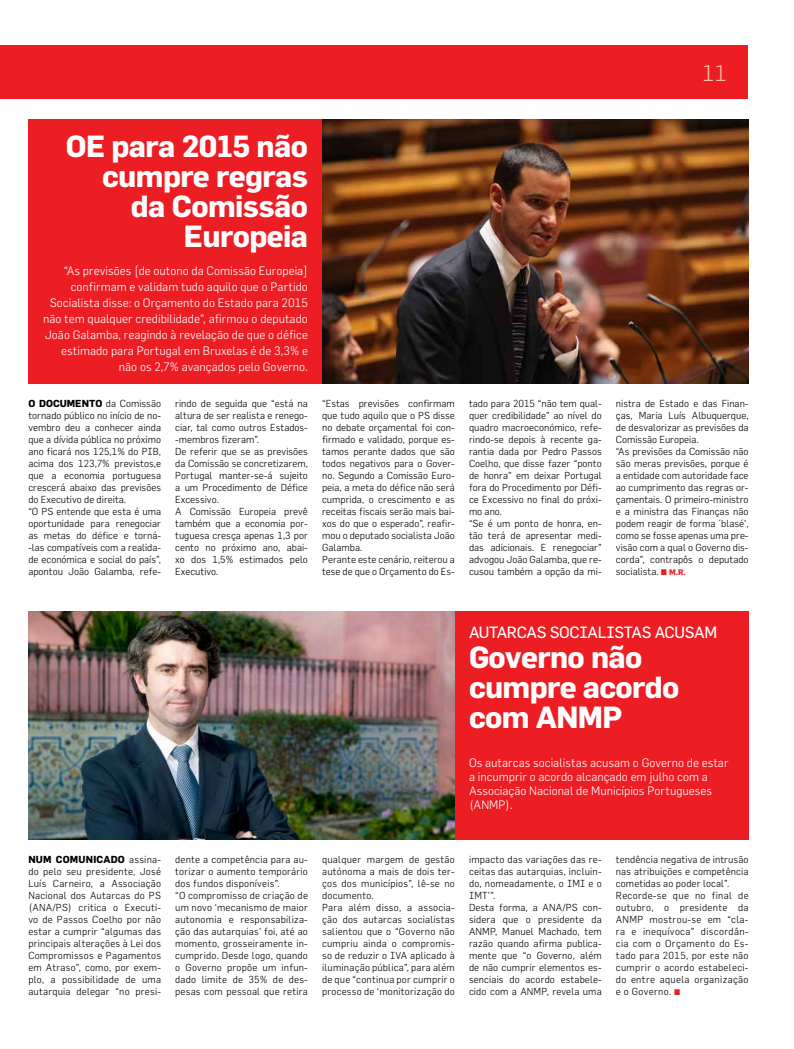
<style>
.page{position:relative;width:794px;height:1049px;background:#fff}
.page>*{position:absolute;margin:0;border:0;box-sizing:border-box;transform-origin:0 0}
.t1{font:700 30px/30px "Flama";letter-spacing:-.02em;color:#fff;text-align:right}
.t2{font:300 22px "Flama";color:#fbbea7}
.t3{font:16px "Flama";color:#fff}
.t4{font:300 12px/16px "Flama";color:#fff;text-align:right}
.t5{font:300 10px/12px "Flama";color:#000}
.t6{font:300 10px/12px "Flama";letter-spacing:.02em;color:#000}
.t7{font:300 10px/12px "Flama";letter-spacing:.03em;color:#000}
.t8{font:700 10px "Flama";letter-spacing:.02em;color:#000}
.s1{font-weight:700}
.s2{font-weight:700;font-size:8px;color:#ed1d24}
</style>
<div class="page">
<div style="left:0;top:45px;width:748px;height:54px;background:#ed1d24"></div>
<div style="left:28px;top:119px;width:294px;height:264px;background:#ed1d24"></div>
<img style="left:322px;top:119px;width:426px;height:264px">
<div style="left:455px;top:611px;width:293px;height:228px;background:#ed1d24"></div>
<img style="left:28px;top:611px;width:427px;height:228px">
<h2 class="t2" style="left:702px;top:60px;width:26px">11</h2>
<h1 class="t1" style="left:66px;top:131px;width:243px">OE para 2015 não cumpre regras da Comissão<br>Europeia</h1>
<p class="t4" style="left:43px;top:263px;width:266px">“As previsões [de outono da Comissão Europeia] confirmam e validam tudo aquilo que o Partido Socialista disse: o Orçamento do Estado para 2015 não tem qualquer credibilidade”, afirmou o deputado João Galamba, reagindo à revelação de que o défice estimado para Portugal em Bruxelas é de 3,3% e não os 2,7% avançados pelo Governo.</p>
<p class="t8" style="left:28px;top:397px;width:33px">O docum</p>
<p class="t5" style="left:28px;top:397px;width:134px;text-indent:47px"><span class="s1">ento</span> da Comissão tornado público no início de no&shy;vembro deu a conhecer ainda que a dívida pública no próximo ano ficará nos 125,1% do PIB, acima dos 123,7% previstos,e que a economia portuguesa crescerá abaixo das previsões do Executivo de direita.<br>“O PS entende que esta é uma oportunidade para renegociar as metas do défice e torná--las compatíveis com a realida&shy;de económica e social do país”, apontou João Galamba, refe-</p>
<p class="t5" style="left:175px;top:397px;width:134px">rindo de seguida que “está na altura de ser realista e renego&shy;ciar, tal como outros Estados--membros fizeram”.<br>De referir que se as previsões da Comissão se concretizarem,<br>Portugal manter-se-á sujeito a um Procedimento de Défice<br>Excessivo.<br>A Comissão Europeia prevê também que a economia por&shy;tuguesa cresça apenas 1,3 por cento no próximo ano, abai&shy;xo dos 1,5% estimados pelo<br>Executivo.</p>
<p class="t5" style="left:322px;top:397px;width:134px">“Estas previsões confirmam que tudo aquilo que o PS disse no debate orçamental foi con&shy;firmado e validado, porque es&shy;tamos perante dados que são todos negativos para o Gover&shy;no. Segundo a Comissão Euro&shy;peia, a meta do défice não será cumprida, o crescimento e as receitas fiscais serão mais bai&shy;xos do que o esperado”, reafir&shy;mou o deputado socialista João<br>Galamba.<br>Perante este cenário, reiterou a tese de que o Orçamento do Es-</p>
<p class="t5" style="left:469px;top:397px;width:134px">tado para 2015 “não tem qual&shy;quer credibilidade” ao nível do quadro macroeconómico, refe&shy;rindo-se depois à recente ga&shy;rantia dada por Pedro Passos<br>Coelho, que disse fazer “ponto de honra” em deixar Portugal fora do Procedimento por Défi&shy;ce Excessivo no final do próxi&shy;mo ano.<br>“Se é um ponto de honra, en&shy;tão terá de apresentar medi&shy;das adicionais. E renegociar” advogou João Galamba, que re&shy;cusou também a opção da mi-</p>
<p class="t5" style="left:616px;top:397px;width:134px">nistra de Estado e das Finan&shy;ças, Maria Luís Albuquerque, de desvalorizar as previsões da<br>Comissão Europeia.<br>“As previsões da Comissão não são meras previsões, porque é a entidade com autoridade face ao cumprimento das regras or&shy;çamentais. O primeiro-ministro e a ministra das Finanças não podem reagir de forma ´blasé', como se fosse apenas uma pre&shy;visão com a qual o Governo dis&shy;corda”, contrapôs o deputado socialista. <span class="s2">^ M.R.</span></p>
<h3 class="t3" style="left:469px;top:623px;width:21px">AUTARCAS</h3>
<h3 class="t3" style="left:550px;top:623px;width:11px">SOCIALISTAS</h3>
<h3 class="t3" style="left:654px;top:623px;width:11px">ACUSA</h3>
<h3 class="t3" style="left:704px;top:623px;width:14px">M</h3>
<h1 class="t1" style="left:469px;top:642px;width:212px;text-align:left">Governo não cumpre acordo com ANMP</h1>
<p class="t4" style="left:469px;top:756px;width:261px;line-height:14px;text-align:left">Os autarcas socialistas acusam o Governo de estar a incumprir o acordo alcançado em julho com a Associação Nacional de Municípios Portugueses (ANMP).</p>
<p class="t5" style="left:28px;top:853px;width:134px;text-align:justify;text-indent:65px"><span class="s1">icado</span> assina&shy;do pelo seu presidente, José Luís Carneiro, a Associação Nacional dos Autarcas do PS (ANA/PS) critica o Executi&shy;vo de Passos Coelho por não estar a cumprir “algumas das principais alterações à Lei dos Compromissos e Pagamentos em Atraso”, como, por exem&shy;plo, a possibilidade de uma autarquia delegar “no presi-</p>
<p class="t6" style="left:175px;top:853px;width:134px">dente a competência para au&shy;torizar o aumento temporário dos fundos disponíveis”.<br>“O compromisso de criação de um novo ‘mecanismo de maior autonomia e responsabiliza&shy;ção das autarquias’ foi, até ao momento, grosseiramente in&shy;cumprido. Desde logo, quando o Governo propõe um infun&shy;dado limite de 35% de des&shy;pesas com pessoal que retira</p>
<p class="t6" style="left:322px;top:853px;width:134px">qualquer margem de gestão autónoma a mais de dois ter&shy;ços dos municípios”, lê-se no documento.<br>Para além disso, a associa&shy;ção dos autarcas socialistas salientou que o “Governo não cumpriu ainda o compromis&shy;so de reduzir o IVA aplicado à iluminação pública”, para além de que “continua por cumprir o processo de ‘monitorização do</p>
<p class="t5" style="left:469px;top:853px;width:134px">impacto das variações das re&shy;ceitas das autarquias, incluin&shy;do, nomeadamente, o IMI e o<br>IMT’”.<br>Desta forma, a ANA/PS con&shy;sidera que o presidente da<br>ANMP, Manuel Machado, tem razão quando afirma publica&shy;mente que “o Governo, além de não cumprir elementos es&shy;senciais do acordo estabele&shy;cido com a ANMP, revela uma</p>
<p class="t7" style="left:616px;top:853px;width:134px">tendência negativa de intrusão nas atribuições e competência cometidas ao poder local”.<br>Recorde-se que no final de outubro, o presidente da<br>ANMP mostrou-se em “cla&shy;ra e inequívoca” discordân&shy;cia com o Orçamento do Es&shy;tado para 2015, por este não cumprir o acordo estabeleci&shy;do entre aquela organização e o Governo. <span class="s2">^</span></p>
<p class="t8" style="left:28px;top:853px;width:16px">Num</p>
<p class="t8" style="left:56px;top:853px;width:23px">comun</p>
</div>
